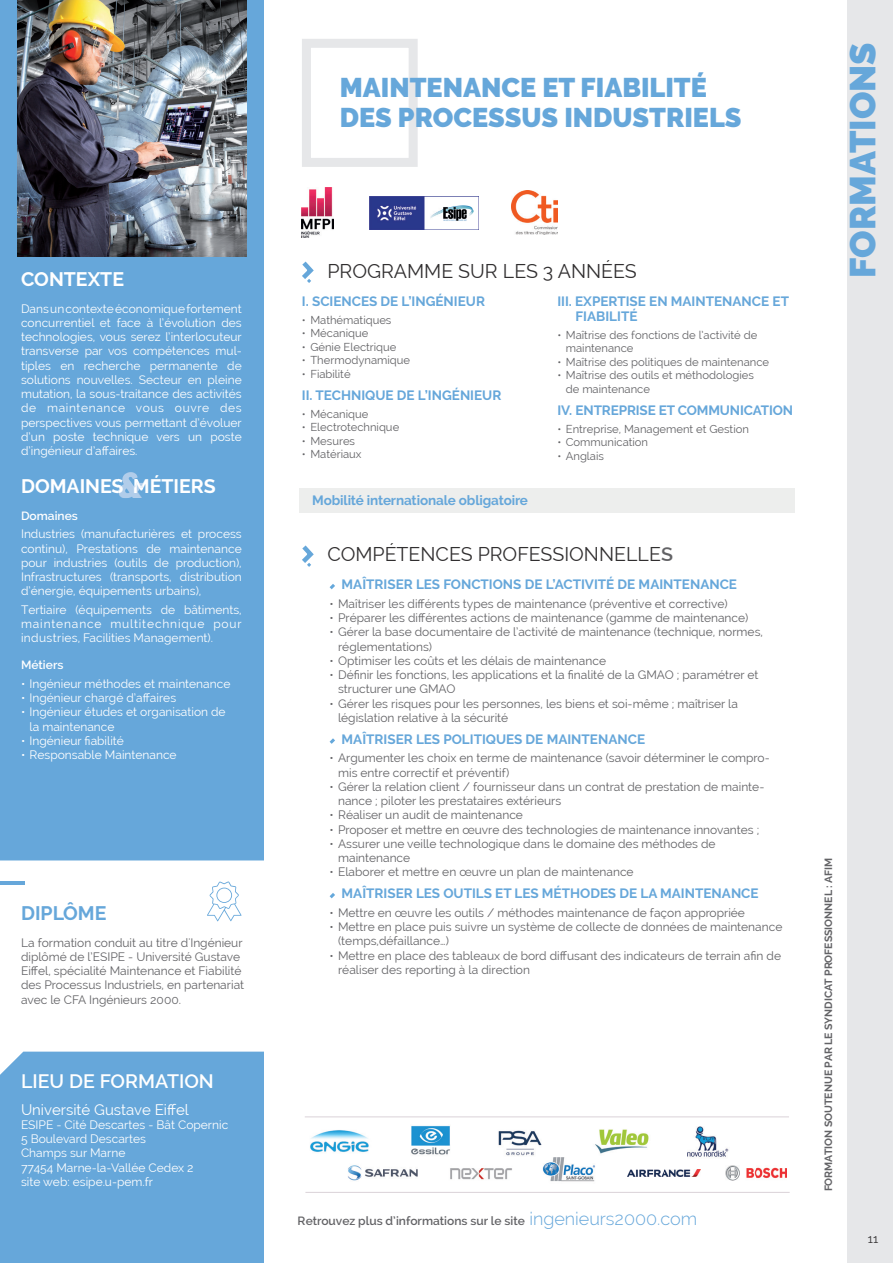
<style>
.page{position:relative;width:893px;height:1263px;background:#fff}
.page>*{position:absolute;margin:0;border:0;box-sizing:border-box;transform-origin:0 0}
.t1{font:900 36px "Raleway";color:#66a7da}
.t2{font:italic 900 36px "Raleway";color:#b1cdea}
.t3{font:900 27px/30px "Raleway";color:#66a7da}
.t4{font:19.5px "Raleway";color:#312f30}
.t5{font:700 19.5px "Raleway";color:#fff}
.t6{font:600 19.5px "Raleway";color:#fff}
.t7{font:700 19.5px "Raleway";color:#66a7da}
.t8{font:15px "Raleway";color:#fff}
.t9{font:700 13.5px/15px "Raleway";color:#66a7da}
.t10{font:12px/14.2px "Raleway";color:#636366}
.t11{font:12px/14.2px "Raleway";color:#fff;text-align:justify}
.t12{font:600 12px "Raleway";color:#636366}
.t13{font:600 12px "Raleway";color:#fff}
.t14{font:12px "Raleway";color:#312f30}
.t15{font:11.25px/13.5px "Raleway";color:#636366}
.t16{font:700 10.5px "Raleway";color:#636366}
.s1{font-weight:600;color:#636366}
.s2{font-weight:300;font-size:18px;color:#66a7da}
</style>
<div class="page">
<div style="left:848px;top:0;width:45px;height:1263px;background:#e6e7e9"></div>
<div style="left:0;top:0;width:263px;height:1263px;background:#66a7da"></div>
<svg style="left:0;top:860px;width:264px;height:215px;background:#eef5fa"></svg>
<svg style="left:302px;top:261px;width:12px;height:22px"></svg>
<svg style="left:302px;top:545px;width:12px;height:22px"></svg>
<svg style="left:329px;top:584px;width:6px;height:6px"></svg>
<svg style="left:329px;top:738px;width:6px;height:6px"></svg>
<svg style="left:329px;top:893px;width:6px;height:6px"></svg>
<img style="left:18px;top:0;width:228px;height:257px">
<hr style="left:0;top:881px;width:25px;height:4px;background:#66a7da">
<svg style="left:207px;top:881px;width:34px;height:40px"></svg>
<div style="left:302px;top:39px;width:116px;height:128px;border:9px solid #e6e7e9"></div>
<img style="left:302px;top:187px;width:32px;height:51px">
<img style="left:498px;top:1130px;width:44px;height:26px">
<img style="left:348px;top:1165px;width:70px;height:16px">
<img style="left:595px;top:1129px;width:54px;height:25px">
<img style="left:450px;top:1168px;width:62px;height:12px">
<img style="left:310px;top:1130px;width:59px;height:22px">
<img style="left:411px;top:1125px;width:39px;height:30px">
<img style="left:628px;top:1170px;width:73px;height:6px">
<img style="left:540px;top:1155px;width:55px;height:27px">
<img style="left:687px;top:1127px;width:42px;height:30px">
<hr style="left:305px;top:1192px;width:485px;height:1px;background:#dad2d8">
<hr style="left:305px;top:1116px;width:484px;height:1px;background:#dad2d8">
<svg style="left:124px;top:474px;width:13px;height:1px"></svg>
<svg style="left:118px;top:475px;width:25px;height:18px"></svg>
<img style="left:725px;top:1166px;width:62px;height:14px">
<div style="left:300px;top:488px;width:495px;height:25px;background:#edeeed"></div>
<img style="left:369px;top:197px;width:110px;height:33px">
<img style="left:512px;top:190px;width:45px;height:44px">
<h3 class="t5" style="left:21px;top:268px;width:105px">CONTEXTE</h3>
<p class="t11" style="left:21px;top:301px;width:222px">Dans un contexte économique fortement concurrentiel et face à l’évolution des technologies, vous serez l’interlocuteur transverse par vos compétences mul&shy;tiples en recherche permanente de solutions nouvelles. Secteur en pleine mutation, la sous-traitance des activités de maintenance vous ouvre des perspectives vous permettant d’évoluer d’un poste technique vers un poste d’ingénieur d’affaires.</p>
<h3 class="t5" style="left:21px;top:475px;width:196px">DOMAINES MÉTIERS</h3>
<p class="t13" style="left:21px;top:509px;width:58px">Domaines</p>
<p class="t11" style="left:21px;top:527px;width:222px">Industries (manufacturières et process continu), Prestations de maintenance pour industries (outils de production), Infrastructures (transports, distribution d’énergie, équipements urbains),</p>
<p class="t11" style="left:21px;top:602px;width:222px">Tertiaire (équipements de bâtiments, maintenance multitechnique pour industries, Facilities Management).</p>
<p class="t13" style="left:21px;top:658px;width:44px">Métiers</p>
<p class="t11" style="left:21px;top:676px;width:211px">• Ingénieur méthodes et maintenance</p>
<p class="t11" style="left:21px;top:691px;width:157px">• Ingénieur chargé d’affaires</p>
<p class="t11" style="left:30px;top:705px;width:198px;text-indent:-9px">• Ingénieur études et organisation de la maintenance</p>
<p class="t11" style="left:21px;top:733px;width:104px">• Ingénieur fiabilité</p>
<p class="t11" style="left:21px;top:748px;width:157px">• Responsable Maintenance</p>
<h1 class="t2" style="left:118px;top:464px;width:28px">&amp;</h1>
<h3 class="t7" style="left:21px;top:902px;width:87px">DIPLÔME</h3>
<p class="t10" style="left:21px;top:935px;width:225px">La formation conduit au titre d'Ingénieur diplômé de l’ESIPE - Université Gustave Eiffel, spécialité Maintenance et Fiabilité des Processus Industriels, en partenariat avec le CFA Ingénieurs 2000.</p>
<h3 class="t6" style="left:21px;top:1069px;width:194px">LIEU DE FORMATION</h3>
<p class="t8" style="left:21px;top:1101px;width:169px">Université Gustave Eiffel</p>
<p class="t11" style="left:21px;top:1117px;width:209px;text-align:left">ESIPE - Cité Descartes - Bât Copernic<br>5 Boulevard Descartes<br>Champs sur Marne<br>77454 Marne-la-Vallée Cedex 2<br>site web: esipe.u-pem.fr</p>
<h2 class="t3" style="left:340px;top:73px;width:403px">MAINTENANCE ET FIABILITÉ<br>DES PROCESSUS INDUSTRIELS</h2>
<h3 class="t4" style="left:327px;top:260px;width:311px">PROGRAMME SUR LES 3 ANNÉES</h3>
<p class="t9" style="left:302px;top:294px;width:185px">I. SCIENCES DE L’INGÉNIEUR</p>
<p class="t15" style="left:302px;top:313px;width:91px">• Mathématiques</p>
<p class="t15" style="left:302px;top:327px;width:68px">• Mécanique</p>
<p class="t15" style="left:302px;top:340px;width:96px">• Génie Electrique</p>
<p class="t15" style="left:302px;top:354px;width:110px">• Thermodynamique</p>
<p class="t15" style="left:302px;top:367px;width:50px">• Fiabilité</p>
<p class="t9" style="left:302px;top:388px;width:201px">II. TECHNIQUE DE L’INGÉNIEUR</p>
<p class="t15" style="left:302px;top:407px;width:68px">• Mécanique</p>
<p class="t15" style="left:302px;top:420px;width:99px">• Electrotechnique</p>
<p class="t15" style="left:302px;top:434px;width:55px">• Mesures</p>
<p class="t15" style="left:302px;top:447px;width:61px">• Matériaux</p>
<p class="t9" style="left:312px;top:492px;width:217px">Mobilité internationale obligatoire</p>
<p class="t9" style="left:576px;top:294px;width:215px;text-indent:-18px">III. EXPERTISE EN MAINTENANCE ET<br>FIABILITÉ</p>
<p class="t15" style="left:566px;top:328px;width:193px;text-indent:-9px">• Maîtrise des fonctions de l’activité de maintenance</p>
<p class="t15" style="left:557px;top:355px;width:213px">• Maîtrise des politiques de maintenance</p>
<p class="t15" style="left:566px;top:369px;width:190px;text-indent:-9px">• Maîtrise des outils et méthodologies de maintenance</p>
<p class="t9" style="left:557px;top:403px;width:237px">IV. ENTREPRISE ET COMMUNICATION</p>
<p class="t15" style="left:557px;top:422px;width:193px">• Entreprise, Management et Gestion</p>
<p class="t15" style="left:557px;top:435px;width:92px">• Communication</p>
<p class="t15" style="left:557px;top:449px;width:48px">• Anglais</p>
<h3 class="t4" style="left:327px;top:543px;width:347px">COMPÉTENCES PROFESSIONNELLE<span class="s1">S</span></h3>
<p class="t9" style="left:342px;top:577px;width:397px">MAÎTRISER LES FONCTIONS DE L’ACTIVITÉ DE MAINTENANCE</p>
<p class="t10" style="left:330px;top:596px;width:399px">• Maîtriser les différents types de maintenance (préventive et corrective)</p>
<p class="t10" style="left:330px;top:611px;width:420px">• Préparer les différentes actions de maintenance (gamme de maintenance)</p>
<p class="t10" style="left:338px;top:625px;width:426px;text-indent:-9px">• Gérer la base documentaire de l’activité de maintenance (technique, normes, réglementations)</p>
<p class="t10" style="left:330px;top:653px;width:278px">• Optimiser les coûts et les délais de maintenance</p>
<p class="t10" style="left:338px;top:668px;width:422px;text-indent:-9px">• Définir les fonctions, les applications et la finalité de la GMAO ; paramétrer et structurer une GMAO</p>
<p class="t10" style="left:338px;top:696px;width:401px;text-indent:-9px">• Gérer les risques pour les personnes, les biens et soi-même ; maîtriser la législation relative à la sécurité</p>
<p class="t9" style="left:342px;top:732px;width:305px">MAÎTRISER LES POLITIQUES DE MAINTENANCE</p>
<p class="t10" style="left:338px;top:751px;width:433px;text-indent:-9px">• Argumenter les choix en terme de maintenance (savoir déterminer le compro&shy;mis entre correctif et préventif)</p>
<p class="t10" style="left:338px;top:779px;width:428px;text-indent:-9px">• Gérer la relation client / fournisseur dans un contrat de prestation de mainte&shy;nance ; piloter les prestataires extérieurs</p>
<p class="t10" style="left:330px;top:808px;width:195px">• Réaliser un audit de maintenance</p>
<p class="t10" style="left:330px;top:822px;width:431px">• Proposer et mettre en œuvre des technologies de maintenance innovantes ;</p>
<p class="t10" style="left:338px;top:836px;width:379px;text-indent:-9px">• Assurer une veille technologique dans le domaine des méthodes de maintenance</p>
<p class="t10" style="left:330px;top:865px;width:306px">• Elaborer et mettre en œuvre un plan de maintenance</p>
<p class="t9" style="left:342px;top:886px;width:419px">MAÎTRISER LES OUTILS ET LES MÉTHODES DE LA MAINTENANCE</p>
<p class="t10" style="left:330px;top:905px;width:417px">• Mettre en œuvre les outils / méthodes maintenance de façon appropriée</p>
<p class="t10" style="left:338px;top:920px;width:446px;text-indent:-9px">• Mettre en place puis suivre un système de collecte de données de maintenance (temps,défaillance…)</p>
<p class="t10" style="left:338px;top:948px;width:444px;text-indent:-9px">• Mettre en place des tableaux de bord diffusant des indicateurs de terrain afin de réaliser des reporting à la direction</p>
<p class="t12" style="left:298px;top:1214px;width:401px">Retrouvez plus d’informations sur le site <span class="s2">ingenieurs2000.com</span></p>
<h1 class="t1" style="left:842px;top:277px;width:236px;rotate:-90deg">FORMATIONS</h1>
<p class="t16" style="left:823px;top:1191px;width:335px;rotate:-90deg">FORMATION SOUTENUE PAR LE SYNDICAT PROFESSIONNEL : AFIM</p>
<p class="t14" style="left:868px;top:1231px;width:12px">11</p>
</div>
